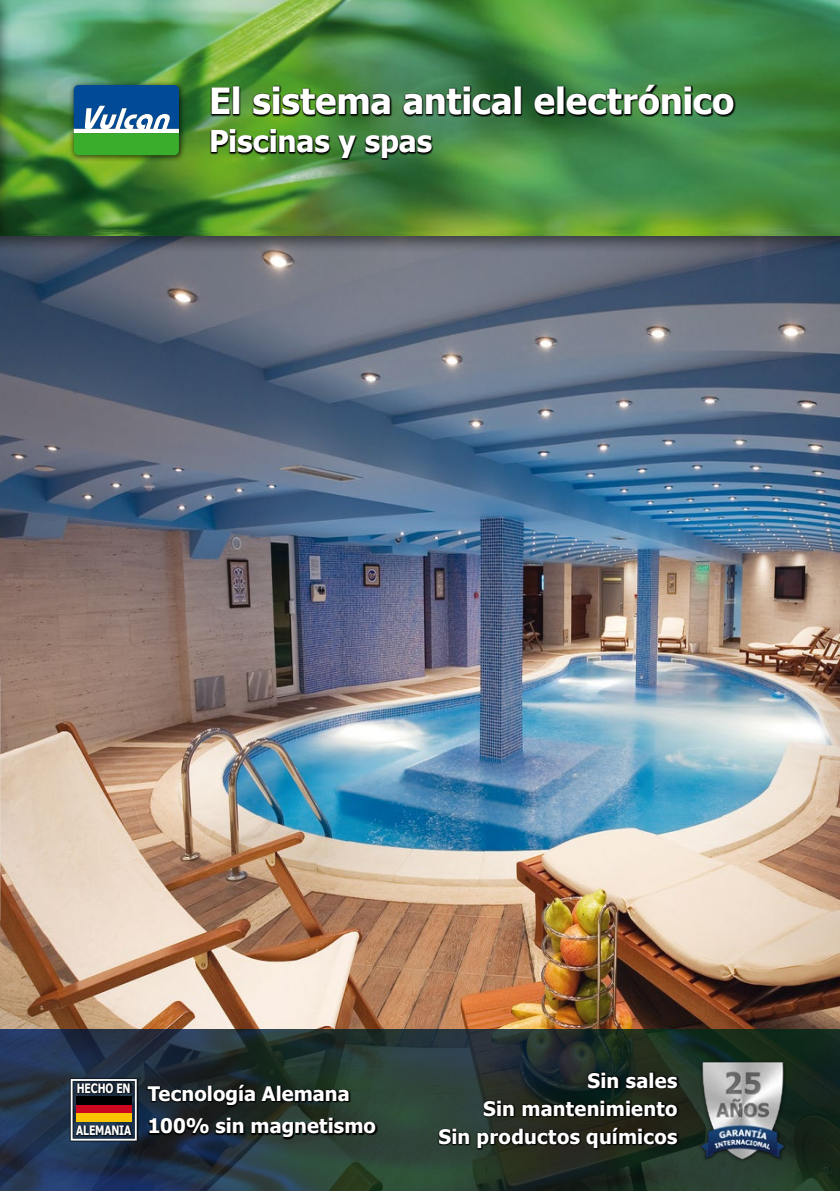
<style>
.page{position:relative;width:840px;height:1191px;background:#fff}
.page>*{position:absolute;margin:0;border:0;box-sizing:border-box;transform-origin:0 0}
.t1{font:700 36px "Tahoma";letter-spacing:-.005em;color:#fff}
.t2{font:700 30px "Tahoma";color:#fff}
.t3{font:700 20px/28px "Tahoma";letter-spacing:.005em;color:#fff;text-align:right}
.t4{font:700 13px "Tahoma";letter-spacing:-.01em;color:#fff;scale:.8 1}
</style>
<div class="page">
<img style="left:0;top:254px;width:839px;height:775px">
<div style="left:0;top:0;width:839px;height:254px;background:#000;opacity:.5"></div>
<img style="left:12px;top:0;width:827px;height:235px">
<svg style="left:210px;top:84px;width:525px;height:76px;background:#316230"></svg>
<div style="left:68px;top:80px;width:118px;height:82px;background:#000;opacity:.75"></div>
<svg style="left:74px;top:85px;width:105px;height:70px;background:#3e8786"></svg>
<div style="left:0;top:0;width:12px;height:254px;background:#000;opacity:.5"></div>
<img style="left:0;top:0;width:1px;height:235px">
<svg style="left:0;top:1029px;width:839px;height:162px;background:#223437"></svg>
<div style="left:70px;top:1077px;width:69px;height:65px;background:#000;opacity:.75"></div>
<svg style="left:70px;top:1078px;width:68px;height:63px;background:#39434f"></svg>
<div style="left:76px;top:1104px;width:55px;height:9px;background:#cd071e"></div>
<div style="left:76px;top:1096px;width:55px;height:8px;background:#000"></div>
<div style="left:76px;top:1113px;width:55px;height:9px;background:#fbc400"></div>
<img style="left:683px;top:1054px;width:115px;height:116px">
<svg style="left:437px;top:1071px;width:242px;height:78px;background:#19201b"></svg>
<svg style="left:147px;top:1083px;width:231px;height:56px;background:#151e1c"></svg>
<h1 class="t1" style="left:209px;top:76px;width:526px">El sistema antical electrónico</h1>
<h2 class="t2" style="left:209px;top:120px;width:225px">Piscinas y spas</h2>
<p class="t4" style="left:77px;top:1079px;width:69px">HECHO EN</p>
<p class="t4" style="left:76px;top:1121px;width:70px">ALEMANIA</p>
<p class="t3" style="left:148px;top:1079px;width:229px;line-height:32px;text-align:left">Tecnología Alemana<br>100% sin magnetismo</p>
<p class="t3" style="left:438px;top:1067px;width:240px">Sin sales<br>Sin mantenimiento<br>Sin productos químicos</p>
</div>
